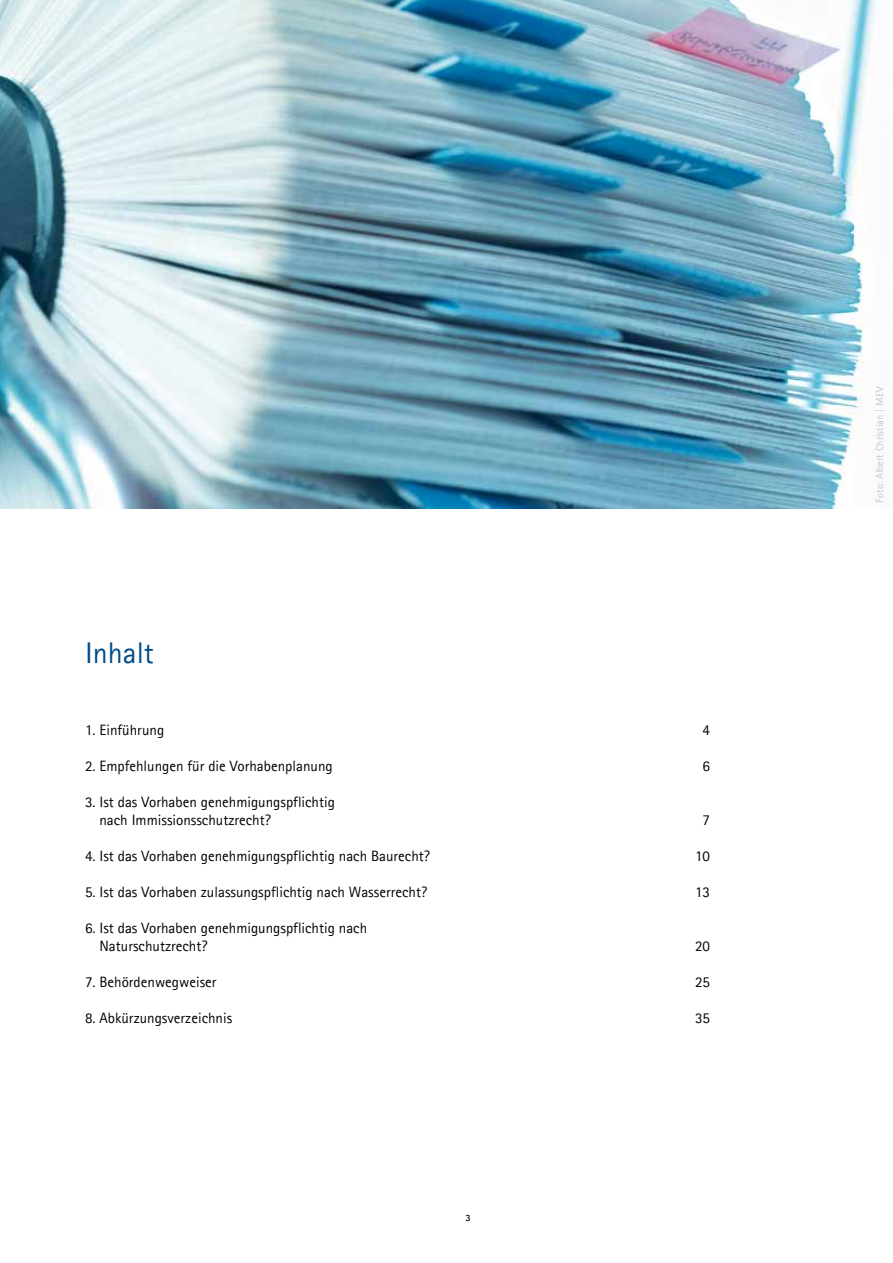
<style>
.page{position:relative;width:893px;height:1263px;background:#fff}
.page>*{position:absolute;margin:0;border:0;box-sizing:border-box;transform-origin:0 0}
.t1{font:30px "Agfa Rotis Sans Serif";color:#004c89}
.t2{font:15px/18px "Agfa Rotis Sans Serif";color:#000}
.t3{font:10.5px "Agfa Rotis Sans Serif";color:#c6c7c8}
.t4{font:700 9.75px "Agfa Rotis Sans Serif";color:#000}
</style>
<div class="page">
<img style="left:0;top:0;width:879px;height:509px">
<h1 class="t1" style="left:85px;top:635px;width:70px">Inhalt</h1>
<p class="t2" style="left:85px;top:721px;width:81px">1. Einführung</p>
<p class="t2" style="left:703px;top:721px;width:9px">4</p>
<p class="t2" style="left:85px;top:757px;width:249px">2. Empfehlungen für die Vorhabenplanung</p>
<p class="t2" style="left:703px;top:757px;width:9px">6</p>
<p class="t2" style="left:99px;top:793px;width:237px;text-indent:-14px">3. Ist das Vorhaben genehmigungspflichtig nach Immissionsschutzrecht?</p>
<p class="t2" style="left:703px;top:811px;width:9px">7</p>
<p class="t2" style="left:85px;top:847px;width:346px">4. Ist das Vorhaben genehmigungspflichtig nach Baurecht?</p>
<p class="t2" style="left:695px;top:847px;width:16px">10</p>
<p class="t2" style="left:85px;top:883px;width:344px">5. Ist das Vorhaben zulassungspflichtig nach Wasserrecht?</p>
<p class="t2" style="left:695px;top:883px;width:16px">13</p>
<p class="t2" style="left:99px;top:919px;width:269px;text-indent:-14px">6. Ist das Vorhaben genehmigungspflichtig nach<br>Naturschutzrecht?</p>
<p class="t2" style="left:695px;top:937px;width:16px">20</p>
<p class="t2" style="left:85px;top:973px;width:133px">7. Behördenwegweiser</p>
<p class="t2" style="left:695px;top:973px;width:16px">25</p>
<p class="t2" style="left:85px;top:1009px;width:149px">8. Abkürzungsverzeichnis</p>
<p class="t2" style="left:695px;top:1009px;width:16px">35</p>
<p class="t4" style="left:465px;top:1211px;width:7px">3</p>
<p class="t3" style="left:873px;top:502px;width:117px;rotate:-90deg">Foto: Albert Christian | MEV</p>
</div>
